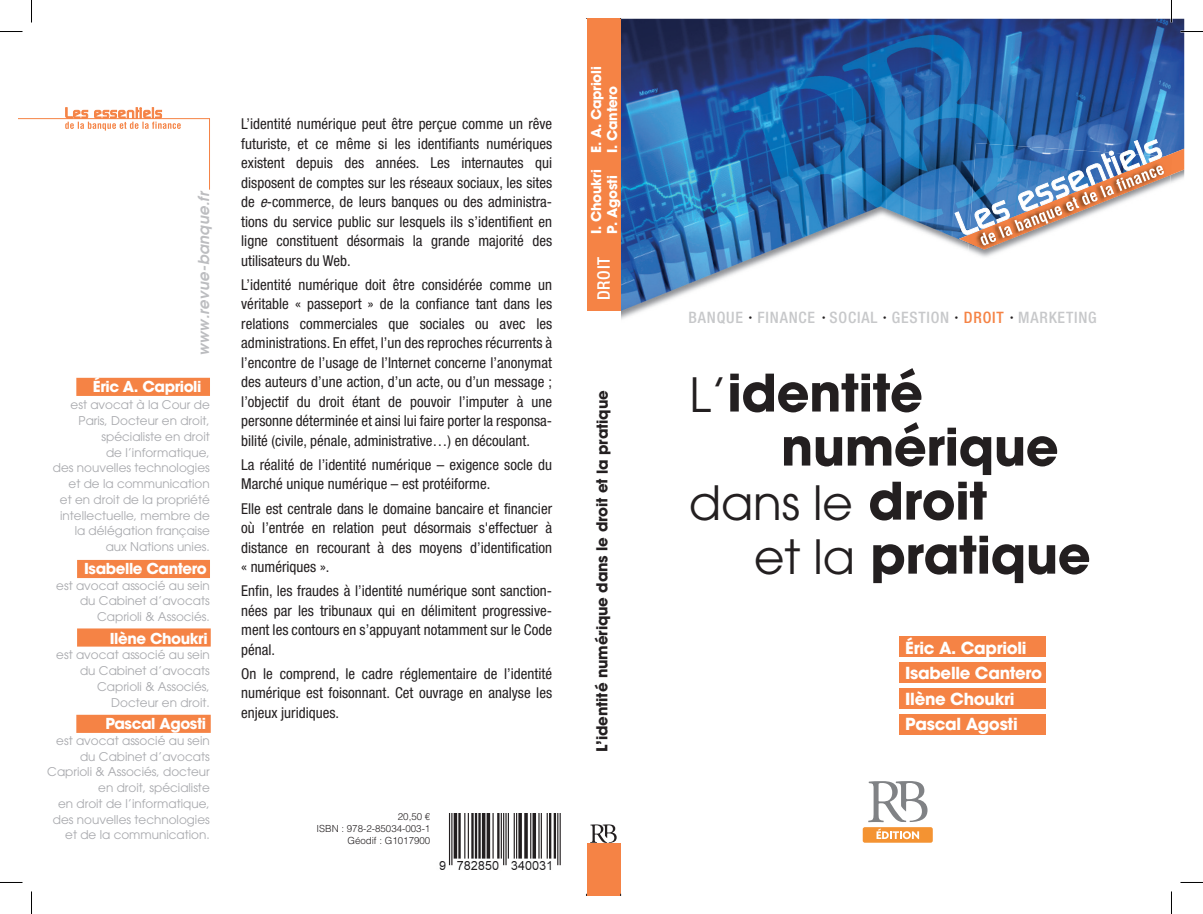
<style>
.page{position:relative;width:1203px;height:914px;background:#fff}
.page>*{position:absolute;margin:0;border:0;box-sizing:border-box;transform-origin:0 0}
.t1{font:700 51.15px/54px "Avant Garde";letter-spacing:-.01em;color:#231f20}
.t2{font:46.95px "Avant Garde";color:#231f20}
.t3{font:500 condensed 17.25px "Helvetica Neue";letter-spacing:.05em;color:#fff}
.t4{font:700 16.5px/25.5px "Avant Garde";letter-spacing:-.02em;color:#fff}
.t5{font:500 condensed 15.75px "Helvetica Neue";letter-spacing:.05em;color:#c7c8ca}
.t6{font:condensed 15px/19.5px "Helvetica Neue";color:#231f20;text-align:justify}
.t7{font:700 15px "Avant Garde";letter-spacing:-.025em;color:#fff}
.t8{font:700 15px "Avant Garde";letter-spacing:-.01em;color:#231f20}
.t9{font:italic 600 15px "Avant Garde";color:#bcbdc0}
.t10{font:700 13.5px/16.2px "Avant Garde";letter-spacing:-.02em;color:#fff}
.t11{font:12px/15.8px "Avant Garde";color:#a8a9ad;text-align:right}
.t12{font:300 9.75px/12px "Helvetica";color:#231f20;text-align:right}
.t13{font:6.75px "Helvetica Neue";color:#231f20}
.s1{font-style:italic}
.s2{color:#f58345}
.s3{font-weight:400;font-size:46.95px}
.s4{font-weight:700;font-size:51.15px}
</style>
<div class="page">
<img style="left:620px;top:19px;width:564px;height:301px">
<img style="left:968px;top:249px;width:202px;height:22px">
<svg style="left:954px;top:139px;width:230px;height:110px"></svg>
<div style="left:862px;top:827px;width:70px;height:15px;background:#f49332;border-radius:2px"></div>
<svg style="left:868px;top:781px;width:59px;height:41px"></svg>
<svg style="left:876px;top:828px;width:43px;height:11px"></svg>
<div style="left:899px;top:635px;width:147px;height:21px;background:#f58345"></div>
<div style="left:899px;top:661px;width:147px;height:21px;background:#f58345"></div>
<div style="left:899px;top:687px;width:147px;height:21px;background:#f58345"></div>
<div style="left:899px;top:713px;width:147px;height:21px;background:#f58345"></div>
<div style="left:586px;top:19px;width:34px;height:292px;background:#f58345"></div>
<div style="left:586px;top:842px;width:34px;height:53px;background:#f58345"></div>
<svg style="left:590px;top:824px;width:26px;height:18px"></svg>
<img style="left:439px;top:813px;width:122px;height:57px">
<div style="left:76px;top:378px;width:134px;height:18px;background:#f58345"></div>
<div style="left:76px;top:714px;width:135px;height:18px;background:#f58345"></div>
<div style="left:77px;top:628px;width:134px;height:18px;background:#f58345"></div>
<div style="left:77px;top:560px;width:133px;height:18px;background:#f58345"></div>
<svg style="left:19px;top:107px;width:191px;height:83px"></svg>
<hr style="left:1170px;top:0;width:2px;height:22px;background:#fff">
<svg style="left:0;top:31px;width:22px;height:1px"></svg>
<svg style="left:1180px;top:31px;width:23px;height:1px"></svg>
<svg style="left:0;top:882px;width:22px;height:1px"></svg>
<svg style="left:1180px;top:882px;width:23px;height:1px"></svg>
<svg style="left:31px;top:0;width:1px;height:22px"></svg>
<svg style="left:31px;top:891px;width:1px;height:22px"></svg>
<svg style="left:1171px;top:0;width:1px;height:22px"></svg>
<svg style="left:1171px;top:891px;width:1px;height:22px"></svg>
<p class="t9" style="left:194px;top:356px;width:167px;rotate:-90deg">www.revue-banque.fr</p>
<p class="t7" style="left:93px;top:377px;width:110px">Éric A. Caprioli</p>
<p class="t11" style="left:53px;top:397px;width:158px">est avocat à la Cour de<br>Paris, Docteur en droit, spécialiste en droit<br>de l’informatique,<br>des nouvelles technologies et de la communication<br>et en droit de la propriété intellectuelle, membre de la délégation française aux Nations unies.</p>
<p class="t7" style="left:84px;top:558px;width:124px">Isabelle Cantero</p>
<p class="t11" style="left:56px;top:577px;width:155px">est avocat associé au sein du Cabinet d’avocats<br>Caprioli &amp; Associés.</p>
<p class="t7" style="left:110px;top:628px;width:99px">Ilène Choukri</p>
<p class="t11" style="left:56px;top:647px;width:155px">est avocat associé au sein du Cabinet d’avocats<br>Caprioli &amp; Associés,<br>Docteur en droit.</p>
<p class="t7" style="left:105px;top:713px;width:102px">Pascal Agosti</p>
<p class="t11" style="left:47px;top:732px;width:164px">est avocat associé au sein du Cabinet d’avocats<br>Caprioli &amp; Associés, docteur en droit, spécialiste<br>en droit de l’informatique, des nouvelles technologies et de la communication.</p>
<p class="t6" style="left:241px;top:114px;width:312px">L’identité numérique peut être perçue comme un rêve futuriste, et ce même si les identifiants numériques existent depuis des années. Les internautes qui disposent de comptes sur les réseaux sociaux, les sites de <span class="s1">e</span>-commerce, de leurs banques ou des administra&shy;tions du service public sur lesquels ils s’identifient en ligne constituent désormais la grande majorité des utilisateurs du Web.</p>
<p class="t6" style="left:241px;top:275px;width:312px">L’identité numérique doit être considérée comme un véritable « passeport » de la confiance tant dans les relations commerciales que sociales ou avec les administrations. En effet, l’un des reproches récurrents à l’encontre de l’usage de l’Internet concerne l’anonymat des auteurs d’une action, d’un acte, ou d’un message ; l’objectif du droit étant de pouvoir l’imputer à une personne déterminée et ainsi lui faire porter la responsa&shy;bilité (civile, pénale, administrative…) en découlant.</p>
<p class="t6" style="left:241px;top:455px;width:312px">La réalité de l’identité numérique – exigence socle du<br>Marché unique numérique – est protéiforme.</p>
<p class="t6" style="left:241px;top:498px;width:312px">Elle est centrale dans le domaine bancaire et financier où l’entrée en relation peut désormais s'effectuer à distance en recourant à des moyens d’identification « numériques ».</p>
<p class="t6" style="left:241px;top:581px;width:312px">Enfin, les fraudes à l’identité numérique sont sanction&shy;nées par les tribunaux qui en délimitent progressive&shy;ment les contours en s’appuyant notamment sur le Code pénal.</p>
<p class="t6" style="left:241px;top:663px;width:312px">On le comprend, le cadre réglementaire de l’identité numérique est foisonnant. Cet ouvrage en analyse les enjeux juridiques.</p>
<p class="t12" style="left:316px;top:809px;width:115px">20,50 €<br>ISBN : 978-2-85034-003-1<br>Géodif : G1017900</p>
<p class="t10" style="left:588px;top:153px;width:88px;rotate:-90deg">E. A. Caprioli<br>I. Cantero</p>
<p class="t10" style="left:588px;top:234px;width:66px;rotate:-90deg">I. Choukri<br>P. Agosti</p>
<p class="t3" style="left:593px;top:300px;width:45px;rotate:-90deg">DROIT</p>
<p class="t8" style="left:592px;top:751px;width:363px;rotate:-90deg">L’identité numérique dans le droit et la pratique</p>
<p class="t5" style="left:688px;top:308px;width:409px">BANQUE FINANCE SOCIAL GESTION <span class="s2">DROIT</span> MARKETING</p>
<p class="t13" style="left:748px;top:313px;width:5px">•</p>
<p class="t13" style="left:822px;top:313px;width:5px">•</p>
<p class="t13" style="left:883px;top:313px;width:5px">•</p>
<p class="t13" style="left:954px;top:313px;width:5px">•</p>
<p class="t13" style="left:1010px;top:313px;width:5px">•</p>
<p class="t1" style="left:781px;top:365px;width:279px;text-indent:-92px"><span class="s3">L’</span>identité numérique</p>
<p class="t2" style="left:689px;top:474px;width:300px">dans le <span class="s4">droit</span></p>
<p class="t1" style="left:754px;top:527px;width:338px"><span class="s3">et la</span> pratique</p>
<p class="t4" style="left:905px;top:634px;width:138px">Éric A. Caprioli<br>Isabelle Cantero<br>Ilène Choukri<br>Pascal Agosti</p>
</div>
